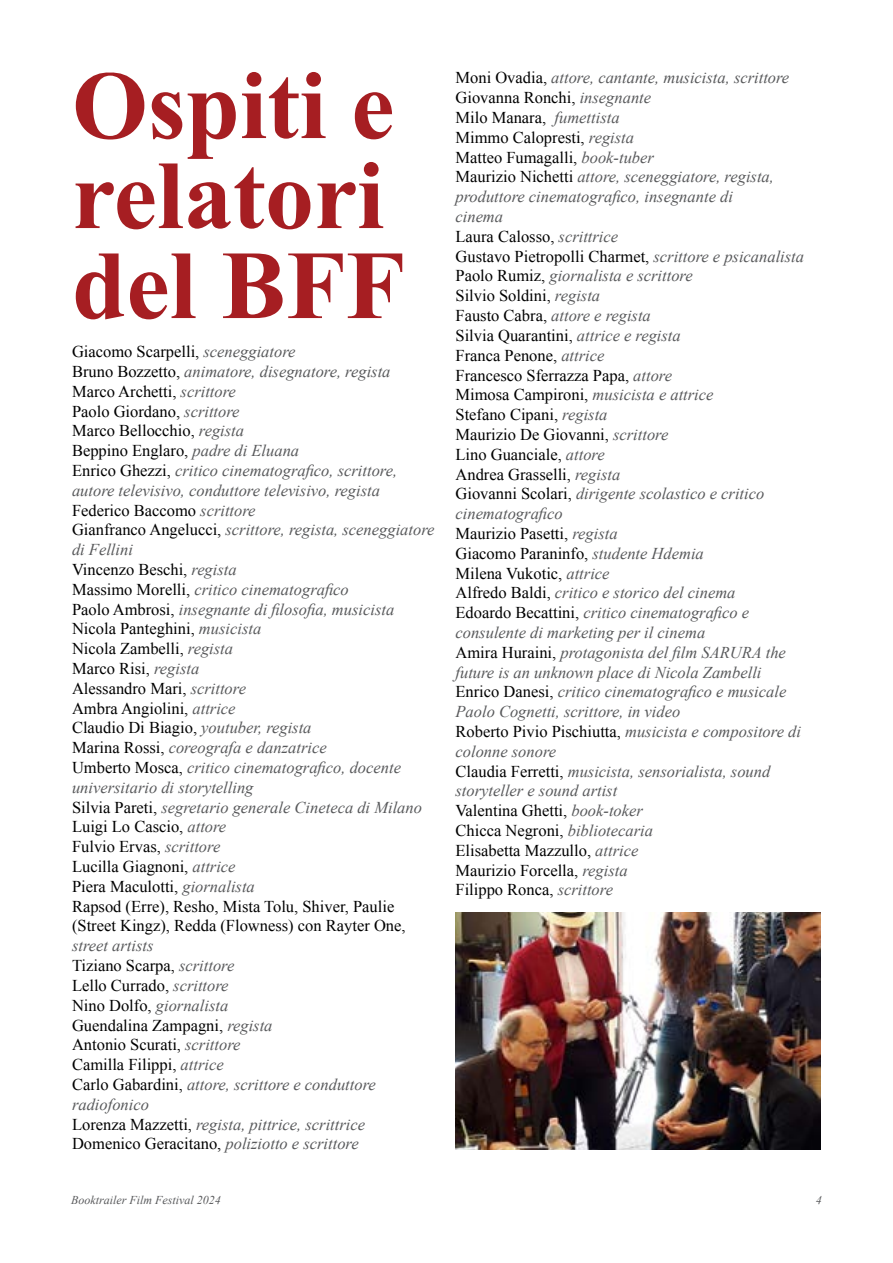
<style>
.page{position:relative;width:893px;height:1263px;background:#fff}
.page>*{position:absolute;margin:0;border:0;box-sizing:border-box;transform-origin:0 0}
.t1{font:700 97.5px/90px "Times New Roman";color:#a61e22}
.t2{font:italic 16.5px/19.8px "Times New Roman";color:#58595b}
.t3{font:italic 12px "Times New Roman";color:#58595b}
.s1{font-style:normal;color:#000}
</style>
<div class="page">
<img style="left:455px;top:912px;width:366px;height:237px">
<h1 class="t1" style="left:72px;top:58px;width:335px">Ospiti e relatori del BFF</h1>
<p class="t2" style="left:72px;top:341px;width:364px"><span class="s1">Giacomo Scarpelli,</span> sceneggiatore<br><span class="s1">Bruno Bozzetto,</span> animatore, disegnatore, regista <span class="s1">Marco Archetti,</span> scrittore<br><span class="s1">Paolo Giordano,</span> scrittore<br><span class="s1">Marco Bellocchio,</span> regista<br><span class="s1">Beppino Englaro,</span> padre di Eluana<br><span class="s1">Enrico Ghezzi,</span> critico cinematografico, scrittore, autore televisivo, conduttore televisivo, regista <span class="s1">Federico Baccomo</span> scrittore<br><span class="s1">Gianfranco Angelucci,</span> scrittore, regista, sceneggiatore di Fellini<br><span class="s1">Vincenzo Beschi,</span> regista<br><span class="s1">Massimo Morelli,</span> critico cinematografico<br><span class="s1">Paolo Ambrosi,</span> insegnante di filosofia, musicista <span class="s1">Nicola Panteghini,</span> musicista<br><span class="s1">Nicola Zambelli,</span> regista<br><span class="s1">Marco Risi,</span> regista<br><span class="s1">Alessandro Mari,</span> scrittore<br><span class="s1">Ambra Angiolini,</span> attrice<br><span class="s1">Claudio Di Biagio,</span> youtuber, regista<br><span class="s1">Marina Rossi,</span> coreografa e danzatrice<br><span class="s1">Umberto Mosca,</span> critico cinematografico, docente universitario di storytelling<br><span class="s1">Silvia Pareti,</span> segretario generale Cineteca di Milano <span class="s1">Luigi Lo Cascio,</span> attore<br><span class="s1">Fulvio Ervas,</span> scrittore<br><span class="s1">Lucilla Giagnoni,</span> attrice<br><span class="s1">Piera Maculotti,</span> giornalista<br><span class="s1">Rapsod (Erre), Resho, Mista Tolu, Shiver, Paulie (Street Kingz), Redda (Flowness) con Rayter One,</span></p>
<p class="t2" style="left:72px;top:935px;width:305px">street artists<br><span class="s1">Tiziano Scarpa,</span> scrittore<br><span class="s1">Lello Currado,</span> scrittore<br><span class="s1">Nino Dolfo,</span> giornalista<br><span class="s1">Guendalina Zampagni,</span> regista<br><span class="s1">Antonio Scurati,</span> scrittore<br><span class="s1">Camilla Filippi,</span> attrice<br><span class="s1">Carlo Gabardini,</span> attore, scrittore e conduttore radiofonico<br><span class="s1">Lorenza Mazzetti,</span> regista, pittrice, scrittrice<br><span class="s1">Domenico Geracitano,</span> poliziotto e scrittore</p>
<p class="t2" style="left:455px;top:68px;width:350px"><span class="s1">Moni Ovadia,</span> attore, cantante, musicista, scrittore <span class="s1">Giovanna Ronchi,</span> insegnante<br><span class="s1">Milo Manara,</span> fumettista<br><span class="s1">Mimmo Calopresti,</span> regista<br><span class="s1">Matteo Fumagalli,</span> book-tuber<br><span class="s1">Maurizio Nichetti</span> attore, sceneggiatore, regista, produttore cinematografico, insegnante di<br>cinema<br><span class="s1">Laura Calosso,</span> scrittrice<br><span class="s1">Gustavo Pietropolli Charmet,</span> scrittore e psicanalista <span class="s1">Paolo Rumiz,</span> giornalista e scrittore<br><span class="s1">Silvio Soldini,</span> regista<br><span class="s1">Fausto Cabra,</span> attore e regista<br><span class="s1">Silvia Quarantini,</span> attrice e regista<br><span class="s1">Franca Penone,</span> attrice<br><span class="s1">Francesco Sferrazza Papa,</span> attore<br><span class="s1">Mimosa Campironi,</span> musicista e attrice<br><span class="s1">Stefano Cipani,</span> regista<br><span class="s1">Maurizio De Giovanni,</span> scrittore<br><span class="s1">Lino Guanciale,</span> attore<br><span class="s1">Andrea Grasselli,</span> regista<br><span class="s1">Giovanni Scolari,</span> dirigente scolastico e critico cinematografico<br><span class="s1">Maurizio Pasetti,</span> regista<br><span class="s1">Giacomo Paraninfo,</span> studente Hdemia<br><span class="s1">Milena Vukotic,</span> attrice<br><span class="s1">Alfredo Baldi,</span> critico e storico del cinema<br><span class="s1">Edoardo Becattini,</span> critico cinematografico e consulente di marketing per il cinema<br><span class="s1">Amira Huraini,</span> protagonista del film SARURA the future is an unknown place di Nicola Zambelli <span class="s1">Enrico Danesi,</span> critico cinematografico e musicale Paolo Cognetti, scrittore, in video<br><span class="s1">Roberto Pivio Pischiutta,</span> musicista e compositore di colonne sonore<br><span class="s1">Claudia Ferretti,</span> musicista, sensorialista, sound storyteller e sound artist<br><span class="s1">Valentina Ghetti,</span> book-toker<br><span class="s1">Chicca Negroni,</span> bibliotecaria<br><span class="s1">Elisabetta Mazzullo,</span> attrice<br><span class="s1">Maurizio Forcella,</span> regista<br><span class="s1">Filippo Ronca,</span> scrittore</p>
<p class="t3" style="left:71px;top:1192px;width:151px">Booktrailer Film Festival 2024</p>
<p class="t3" style="left:816px;top:1192px;width:7px">4</p>
</div>
